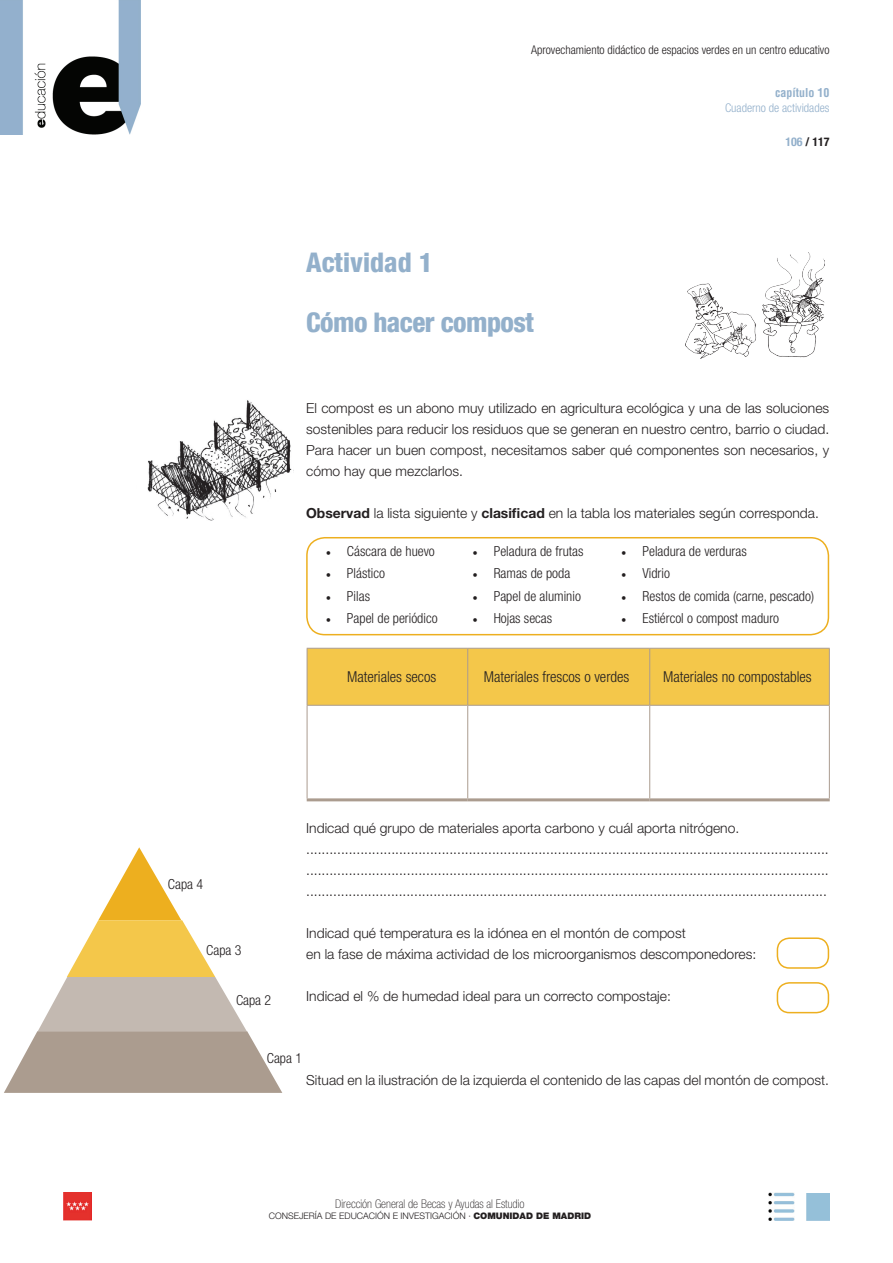
<style>
.page{position:relative;width:893px;height:1263px;background:#fff}
.page>*{position:absolute;margin:0;border:0;box-sizing:border-box;transform-origin:0 0}
.t1{font:800 condensed 27px "Helvetica Neue LT Com";letter-spacing:-.02em;color:#93b0cb}
.t2{font:800 condensed 27px "Helvetica Neue LT Com";color:#93b0cb}
.t3{font:300 condensed 15px "Helvetica Neue LT Std";color:#231f20}
.t4{font:300 13.8px/21px "Helvetica Neue LT Std";color:#231f20}
.t5{font:300 condensed 13.8px "Helvetica Neue LT Std";color:#231f20}
.t6{font:300 condensed 12px "Helvetica Neue LT Com";color:#231f20}
.t7{font:100 condensed 12px "Helvetica Neue LT Std";color:#231f20}
.t8{font:300 condensed 12px "Helvetica Neue LT Com";color:#93b0cb}
.t9{font:700 condensed 12px "Helvetica LT Std";color:#93b0cb}
.t10{font:700 condensed 12px "Helvetica Neue LT Std";color:#231f20}
.t11{font:300 9px "Helvetica Neue LT Std";color:#231f20}
.s1{color:#93b0cb}
.s2{font-weight:700}
.s3{font-family:"Minion Pro";font-weight:400;font-stretch:normal}
.s4{font-weight:900}
</style>
<div class="page">
<img style="left:0;top:0;width:140px;height:134px">
<img style="left:64px;top:1193px;width:27px;height:27px">
<img style="left:769px;top:1193px;width:25px;height:27px">
<img style="left:806px;top:1193px;width:23px;height:27px">
<div style="left:308px;top:649px;width:521px;height:56px;background:#f4c74a"></div>
<hr style="left:307px;top:648px;width:161px;height:1px;background:#ab9c8f">
<hr style="left:307px;top:649px;width:1px;height:56px;background:#ab9c8f">
<hr style="left:468px;top:648px;width:182px;height:1px;background:#ab9c8f">
<hr style="left:467px;top:649px;width:1px;height:56px;background:#ab9c8f">
<hr style="left:650px;top:648px;width:180px;height:1px;background:#ab9c8f">
<hr style="left:649px;top:649px;width:1px;height:56px;background:#ab9c8f">
<hr style="left:829px;top:649px;width:1px;height:56px;background:#ab9c8f">
<hr style="left:307px;top:705px;width:161px;height:1px;background:#ab9c8f">
<hr style="left:307px;top:706px;width:1px;height:92px;background:#ab9c8f">
<hr style="left:468px;top:705px;width:182px;height:1px;background:#ab9c8f">
<hr style="left:467px;top:706px;width:1px;height:92px;background:#ab9c8f">
<hr style="left:650px;top:705px;width:180px;height:1px;background:#ab9c8f">
<hr style="left:649px;top:706px;width:1px;height:92px;background:#ab9c8f">
<hr style="left:829px;top:706px;width:1px;height:92px;background:#ab9c8f">
<hr style="left:307px;top:798px;width:161px;height:3px;background:#ab9c8f">
<hr style="left:468px;top:798px;width:182px;height:3px;background:#ab9c8f">
<hr style="left:650px;top:798px;width:180px;height:3px;background:#ab9c8f">
<img style="left:147px;top:400px;width:145px;height:121px">
<div style="left:306px;top:537px;width:523px;height:98px;border:2px solid #edaf1f;border-radius:18px"></div>
<img style="left:686px;top:253px;width:139px;height:105px">
<div style="left:777px;top:937px;width:52px;height:32px;border:2px solid #edaf1f;border-radius:12px"></div>
<div style="left:777px;top:982px;width:52px;height:31px;border:2px solid #edaf1f;border-radius:12px"></div>
<svg style="left:4px;top:847px;width:278px;height:246px"></svg>
<p class="t6" style="left:531px;top:43px;width:300px">Aprovechamiento didáctico de espacios verdes en un centro educativo</p>
<p class="t9" style="left:775px;top:85px;width:56px">capítulo 10</p>
<p class="t8" style="left:725px;top:101px;width:106px">Cuaderno de actividades</p>
<h1 class="t2" style="left:306px;top:245px;width:128px">Actividad 1</h1>
<h1 class="t1" style="left:306px;top:305px;width:229px">Cómo hacer compost</h1>
<p class="t10" style="left:785px;top:134px;width:46px"><span class="s1">106</span> / 117</p>
<p class="t4" style="left:306px;top:397px;width:525px;text-align:justify">El compost es un abono muy utilizado en agricultura ecológica y una de las soluciones sostenibles para reducir los residuos que se generan en nuestro centro, barrio o ciudad.<br>Para hacer un buen compost, necesitamos saber qué componentes son necesarios, y cómo hay que mezclarlos.</p>
<p class="t4" style="left:306px;top:502px;width:514px"><span class="s2">Observad</span> la lista siguiente y <span class="s2">clasificad</span> en la tabla los materiales según corresponda.</p>
<p class="t5" style="left:326px;top:543px;width:111px"><span class="s3">•</span> Cáscara de huevo</p>
<p class="t5" style="left:326px;top:565px;width:61px"><span class="s3">•</span> Plástico</p>
<p class="t5" style="left:326px;top:588px;width:46px"><span class="s3">•</span> Pilas</p>
<p class="t5" style="left:326px;top:610px;width:113px"><span class="s3">•</span> Papel de periódico</p>
<p class="t5" style="left:472px;top:543px;width:113px"><span class="s3">•</span> Peladura de frutas</p>
<p class="t5" style="left:472px;top:565px;width:99px"><span class="s3">•</span> Ramas de poda</p>
<p class="t5" style="left:472px;top:588px;width:110px"><span class="s3">•</span> Papel de aluminio</p>
<p class="t5" style="left:472px;top:610px;width:81px"><span class="s3">•</span> Hojas secas</p>
<p class="t5" style="left:621px;top:543px;width:127px"><span class="s3">•</span> Peladura de verduras</p>
<p class="t5" style="left:621px;top:565px;width:50px"><span class="s3">•</span> Vidrio</p>
<p class="t5" style="left:621px;top:588px;width:194px"><span class="s3">•</span> Restos de comida (carne, pescado)</p>
<p class="t5" style="left:621px;top:610px;width:159px"><span class="s3">•</span> Estiércol o compost maduro</p>
<p class="t3" style="left:347px;top:668px;width:91px">Materiales secos</p>
<p class="t3" style="left:484px;top:668px;width:147px">Materiales frescos o verdes</p>
<p class="t3" style="left:663px;top:668px;width:150px">Materiales no compostables</p>
<p class="t5" style="left:168px;top:876px;width:37px">Capa 4</p>
<p class="t5" style="left:206px;top:942px;width:37px">Capa 3</p>
<p class="t5" style="left:236px;top:992px;width:37px">Capa 2</p>
<p class="t4" style="left:306px;top:817px;width:524px">Indicad qué grupo de materiales aporta carbono y cuál aporta nitrógeno. ....................................................................................................................................... ....................................................................................................................................... .......................................................................................................................................</p>
<p class="t4" style="left:306px;top:922px;width:452px">Indicad qué temperatura es la idónea en el montón de compost<br>en la fase de máxima actividad de los microorganismos descomponedores:</p>
<p class="t4" style="left:306px;top:985px;width:366px">Indicad el % de humedad ideal para un correcto compostaje:</p>
<p class="t5" style="left:267px;top:1050px;width:37px">Capa 1</p>
<p class="t4" style="left:306px;top:1069px;width:524px">Situad en la ilustración de la izquierda el contenido de las capas del montón de compost.</p>
<p class="t7" style="left:335px;top:1197px;width:191px">Dirección General de Becas y Ayudas al Estudio</p>
<p class="t11" style="left:269px;top:1210px;width:324px">CONSEJERÍA DE EDUCACIÓN E INVESTIGACIÓN · <span class="s4">COMUNIDAD DE MADRID</span></p>
</div>
